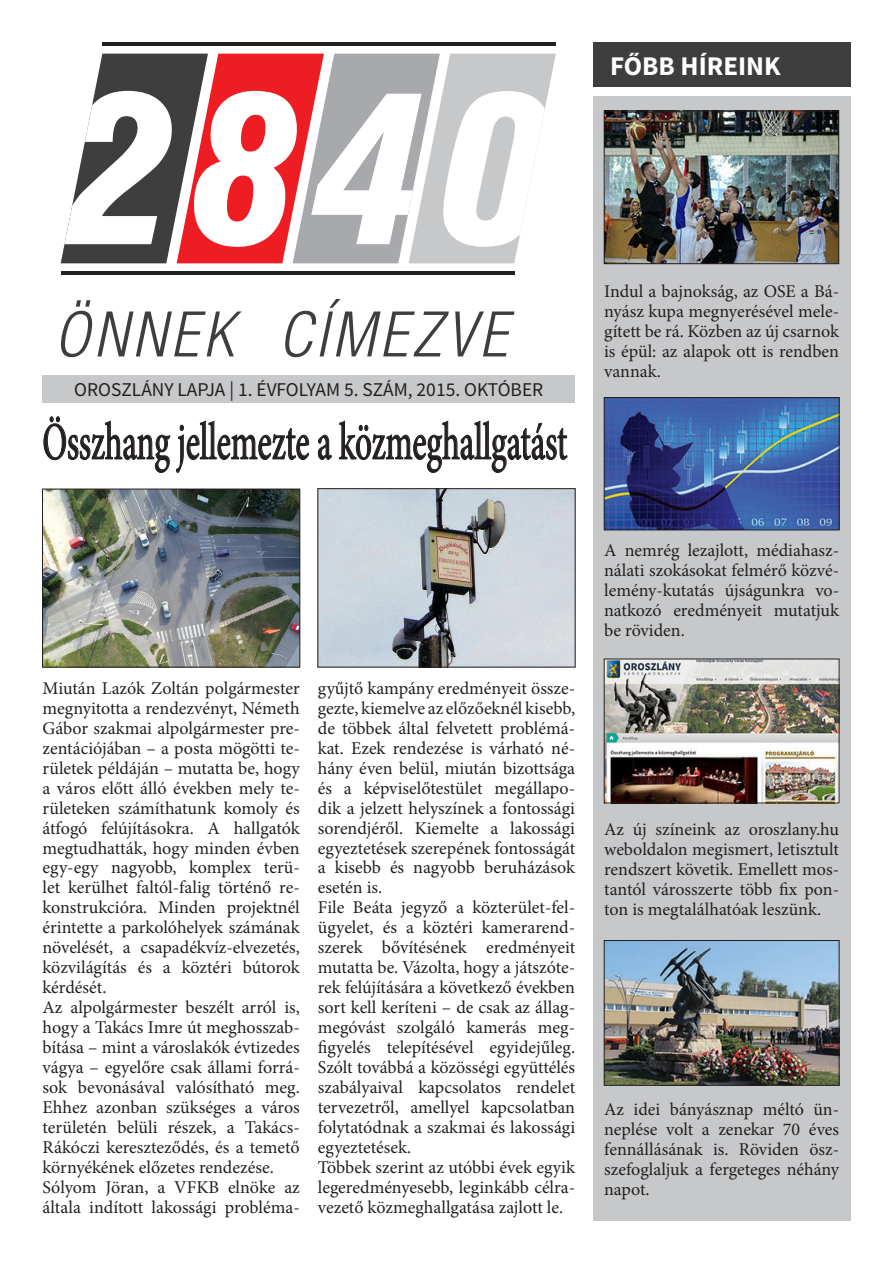
<style>
.page{position:relative;width:893px;height:1263px;background:#fff}
.page>*{position:absolute;margin:0;border:0;box-sizing:border-box;transform-origin:0 0}
.t1{font:52.8px "Minion Pro";color:#231f20;scale:.62 1}
.t2{font:700 27px "Source Sans Pro";color:#fff}
.t3{font:19.5px "Source Sans Pro";color:#231f20}
.t4{font:18px/20px "Minion Pro";color:#231f20;text-align:justify}
</style>
<div class="page">
<div style="left:593px;top:96px;width:257px;height:1124px;background:#c7c8ca"></div>
<div style="left:593px;top:42px;width:258px;height:45px;background:#3e3e3f"></div>
<div style="left:43px;top:375px;width:532px;height:28px;background:#c7c8ca"></div>
<svg style="left:61px;top:54px;width:495px;height:209px"></svg>
<svg style="left:61px;top:300px;width:181px;height:57px"></svg>
<svg style="left:285px;top:299px;width:164px;height:58px"></svg>
<svg style="left:455px;top:311px;width:59px;height:45px"></svg>
<hr style="left:61px;top:271px;width:453px;height:3px;background:#231f20">
<hr style="left:102px;top:43px;width:454px;height:3px;background:#231f20">
<img style="left:606px;top:113px;width:231px;height:149px">
<div style="left:604px;top:111px;width:235px;height:153px;border:1px solid #231f20"></div>
<img style="left:606px;top:399px;width:231px;height:129px">
<div style="left:604px;top:397px;width:235px;height:133px;border:1px solid #231f20"></div>
<img style="left:606px;top:661px;width:231px;height:140px">
<div style="left:604px;top:659px;width:235px;height:144px;border:1px solid #231f20"></div>
<img style="left:606px;top:942px;width:231px;height:142px">
<div style="left:604px;top:940px;width:235px;height:146px;border:1px solid #231f20"></div>
<svg style="left:43px;top:416px;width:267px;height:57px"></svg>
<svg style="left:317px;top:434px;width:15px;height:26px"></svg>
<svg style="left:339px;top:420px;width:229px;height:53px"></svg>
<img style="left:44px;top:491px;width:254px;height:174px">
<div style="left:42px;top:489px;width:258px;height:178px;border:1px solid #231f20"></div>
<img style="left:319px;top:490px;width:254px;height:175px">
<div style="left:317px;top:488px;width:258px;height:179px;border:1px solid #231f20"></div>
<p class="t2" style="left:610px;top:49px;width:172px">FŐBB HÍREINK</p>
<p class="t3" style="left:74px;top:378px;width:471px">OROSZLÁNY LAPJA | 1. ÉVFOLYAM 5. SZÁM, 2015. OKTÓBER</p>
<p class="t1" style="left:43px;top:407px;width:848px">Összhang jellemezte a közmeghallgatást</p>
<p class="t4" style="left:43px;top:678px;width:259px">Miután Lazók Zoltán polgármester megnyitotta a rendezvényt, Németh Gábor szakmai alpolgármester pre&shy;zentációjában – a posta mögötti te&shy;rületek példáján – mutatta be, hogy a város előtt álló években mely te&shy;rületeken számíthatunk komoly és átfogó felújításokra. A hallgatók megtudhatták, hogy minden évben egy-egy nagyobb, komplex terü&shy;let kerülhet faltól-falig történő re&shy;konstrukcióra. Minden projektnél érintette a parkolóhelyek számának növelését, a csapadékvíz-elvezetés, közvilágítás és a köztéri bútorok kérdését.</p>
<p class="t4" style="left:43px;top:997px;width:259px">Az alpolgármester beszélt arról is, hogy a Takács Imre út meghosszab&shy;bítása – mint a városlakók évtizedes vágya – egyelőre csak állami forrá&shy;sok bevonásával valósítható meg.<br>Ehhez azonban szükséges a város területén belüli részek, a Takács-Rákóczi kereszteződés, és a temető környékének előzetes rendezése.</p>
<p class="t4" style="left:43px;top:1177px;width:259px">Sólyom Jöran, a VFKB elnöke az általa indított lakossági probléma-</p>
<p class="t4" style="left:318px;top:678px;width:259px">gyűjtő kampány eredményeit össze&shy;gezte, kiemelve az előzőeknél kisebb, de többek által felvetett problémá&shy;kat. Ezek rendezése is várható né&shy;hány éven belül, miután bizottsága és a képviselőtestület megállapo&shy;dik a jelzett helyszínek a fontossági sorendjéről. Kiemelte a lakossági egyeztetések szerepének fontosságát a kisebb és nagyobb beruházások esetén is.</p>
<p class="t4" style="left:318px;top:898px;width:259px">File Beáta jegyző a közterület-fel&shy;ügyelet, és a köztéri kamerarend&shy;szerek bővítésének eredményeit mutatta be. Vázolta, hogy a játszóte&shy;rek felújítására a következő években sort kell keríteni – de csak az állag&shy;megóvást szolgáló kamerás meg&shy;figyelés telepítésével egyidejűleg.<br>Szólt továbbá a közösségi együttélés szabályaival kapcsolatos rendelet tervezetről, amellyel kapcsolatban folytatódnak a szakmai és lakossági egyeztetések.</p>
<p class="t4" style="left:318px;top:1157px;width:259px">Többek szerint az utóbbi évek egyik legeredményesebb, leginkább célra&shy;vezető közmeghallgatása zajlott le.</p>
<p class="t4" style="left:604px;top:281px;width:236px">Indul a bajnokság, az OSE a Bá&shy;nyász kupa megnyerésével mele&shy;gített be rá. Közben az új csarnok is épül: az alapok ott is rendben vannak.</p>
<p class="t4" style="left:604px;top:540px;width:236px">A nemrég lezajlott, médiahasz&shy;nálati szokásokat felmérő közvé&shy;lemény-kutatás újságunkra vo&shy;natkozó eredményeit mutatjuk be röviden.</p>
<p class="t4" style="left:604px;top:820px;width:236px">Az új színeink az oroszlany.hu weboldalon megismert, letisztult rendszert követik. Emellett mos&shy;tantól városszerte több fix pon&shy;ton is megtalálhatóak leszünk.</p>
<p class="t4" style="left:604px;top:1099px;width:236px">Az idei bányásznap méltó ün&shy;neplése volt a zenekar 70 éves fennállásának is. Röviden ös - szefoglaljuk a fergeteges néhány napot.</p>
</div>
